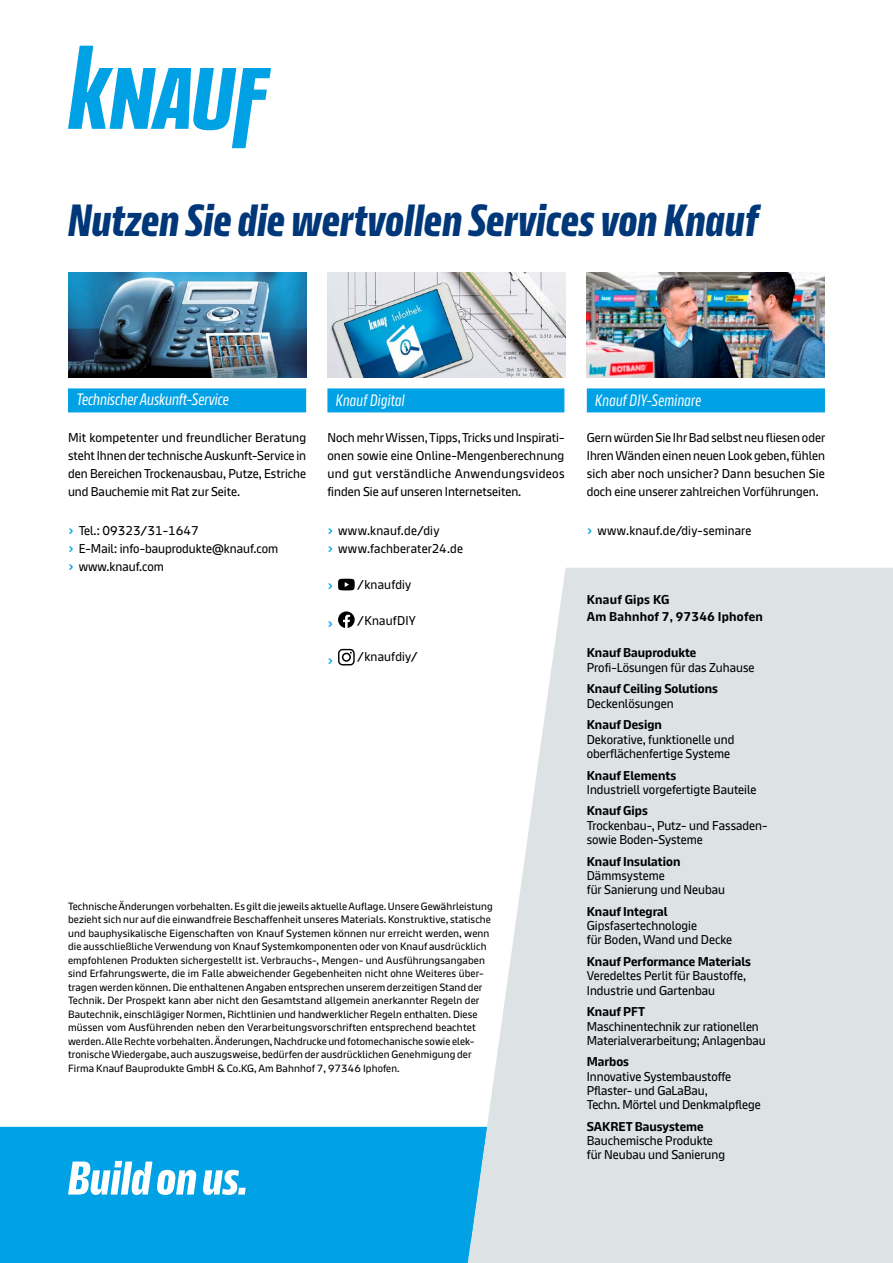
<style>
.page{position:relative;width:893px;height:1263px;background:#fff}
.page>*{position:absolute;margin:0;border:0;box-sizing:border-box;transform-origin:0 0}
.t1{font:700 45px "Knauf Head";letter-spacing:.01em;color:#003778}
.t2{font:16.5px "Knauf Head";letter-spacing:.005em;color:#fff;scale:.95 1}
.t3{font:16.5px "Knauf Head";letter-spacing:.005em;color:#fff}
.t4{font:15px "Knauf";color:#00a1e5}
.t5{font:12.75px/18px "Knauf";color:#000}
.t6{font:700 12.75px "Knauf";color:#000}
.t7{font:700 12.75px/16.5px "Knauf";letter-spacing:.02em;color:#000}
.t8{font:10.5px/13.5px "Knauf";letter-spacing:.01em;color:#000}
.s1{font-size:15px;color:#00a1e5}
</style>
<div class="page">
<svg style="left:468px;top:568px;width:425px;height:695px;fill:#dde2e4"></svg>
<div style="left:0;top:1242px;width:487px;height:21px;background:#00a1e5"></div>
<div style="left:0;top:1127px;width:487px;height:115px;background:#00a1e5"></div>
<div style="left:587px;top:388px;width:238px;height:24px;background:#00a1e5"></div>
<div style="left:327px;top:388px;width:237px;height:24px;background:#00a1e5"></div>
<svg style="left:338px;top:579px;width:17px;height:11px"></svg>
<svg style="left:338px;top:611px;width:17px;height:17px"></svg>
<svg style="left:338px;top:649px;width:17px;height:16px"></svg>
<div style="left:68px;top:388px;width:238px;height:24px;background:#00a1e5"></div>
<img style="left:327px;top:272px;width:239px;height:105px">
<img style="left:68px;top:272px;width:238px;height:105px">
<img style="left:587px;top:272px;width:238px;height:105px">
<svg style="left:68px;top:46px;width:203px;height:102px"></svg>
<svg style="left:68px;top:1161px;width:178px;height:34px"></svg>
<h1 class="t1" style="left:68px;top:197px;width:692px">Nutzen Sie die wertvollen Services von Knauf</h1>
<p class="t3" style="left:77px;top:390px;width:154px">Technischer Auskunft-Service</p>
<p class="t5" style="left:68px;top:428px;width:240px;text-align:justify">Mit kompetenter und freund licher Beratung steht Ihnen der technische Auskunft-Service in den Bereichen Trockenausbau, Putze, Estriche und Bauchemie mit Rat zur Seite.</p>
<p class="t5" style="left:68px;top:521px;width:212px"><span class="s1">›</span> Tel.: 09323/31-1647<br><span class="s1">›</span> E-Mail: info-bauprodukte@knauf.com <span class="s1">›</span> www.knauf.com</p>
<p class="t2" style="left:336px;top:391px;width:74px">Knauf Digital</p>
<p class="t5" style="left:327px;top:428px;width:239px;text-align:justify">Noch mehr Wissen, Tipps, Tricks und Inspirati&shy;onen sowie eine Online-Mengenberechnung und gut verständliche Anwendungsvideos finden Sie auf unseren Internetseiten.</p>
<p class="t5" style="left:327px;top:521px;width:137px"><span class="s1">›</span> www.knauf.de/diy<br><span class="s1">›</span> www.fachberater24.de</p>
<p class="t4" style="left:327px;top:577px;width:7px">›</p>
<p class="t5" style="left:357px;top:575px;width:56px">/knaufdiy</p>
<p class="t4" style="left:327px;top:614px;width:7px">›</p>
<p class="t5" style="left:357px;top:611px;width:60px">/KnaufDIY</p>
<p class="t4" style="left:327px;top:652px;width:7px">›</p>
<p class="t5" style="left:357px;top:647px;width:62px">/knaufdiy/</p>
<p class="t8" style="left:68px;top:899px;width:426px">Technische Änderungen vorbehalten. Es gilt die jeweils aktuelle Auflage. Unsere Gewährleistung bezieht sich nur auf die einwandfreie Beschaffenheit unseres Materials. Konstruktive, statische und bauphysikalische Eigenschaften von Knauf Systemen können nur erreicht werden, wenn die ausschließliche Verwendung von Knauf Systemkomponenten oder von Knauf ausdrücklich empfohlenen Produkten sichergestellt ist. Verbrauchs-, Mengen- und Ausführungsangaben sind Erfahrungswerte, die im Falle abweichender Gegebenheiten nicht ohne Weiteres über&shy;tragen werden können. Die enthaltenen Angaben entsprechen unserem derzeitigen Stand der Technik. Der Prospekt kann aber nicht den Gesamtstand allgemein anerkannter Regeln der Bautechnik, einschlägiger Normen, Richtlinien und handwerklicher Regeln enthalten. Diese müssen vom Ausführenden neben den Verarbeitungsvorschriften entsprechend beachtet werden. Alle Rechte vorbehalten. Änderungen, Nachdrucke und fotomechanische sowie elek&shy;tronische Wiedergabe, auch auszugsweise, bedürfen der ausdrücklichen Genehmigung der Firma Knauf Bauprodukte GmbH &amp; Co.KG, Am Bahnhof 7, 97346 Iphofen.</p>
<p class="t2" style="left:595px;top:391px;width:113px">Knauf DIY-Seminare</p>
<p class="t5" style="left:587px;top:428px;width:240px;text-align:justify">Gern würden Sie Ihr Bad selbst neu fliesen oder Ihren Wänden einen neuen Look geben, fühlen sich aber noch unsicher? Dann besuchen Sie doch eine unserer zahlreichen Vorführungen.</p>
<p class="t5" style="left:587px;top:521px;width:166px"><span class="s1">›</span> www.knauf.de/diy-seminare</p>
<p class="t7" style="left:587px;top:591px;width:177px">Knauf Gips KG<br>Am Bahnhof 7, 97346 Iphofen</p>
<p class="t6" style="left:587px;top:646px;width:111px">Knauf Bauprodukte</p>
<p class="t5" style="left:587px;top:658px;width:169px">Profi-Lösungen für das Zuhause</p>
<p class="t6" style="left:587px;top:682px;width:133px">Knauf Ceiling Solutions</p>
<p class="t5" style="left:587px;top:694px;width:88px">Deckenlösungen</p>
<p class="t6" style="left:587px;top:718px;width:77px">Knauf Design</p>
<p class="t5" style="left:587px;top:732px;width:149px;line-height:14.2px">Dekorative, funktionelle und oberflächenfertige Systeme</p>
<p class="t6" style="left:587px;top:768px;width:91px">Knauf Elements</p>
<p class="t5" style="left:587px;top:780px;width:171px">Industriell vorgefertigte Bauteile</p>
<p class="t6" style="left:587px;top:804px;width:62px">Knauf Gips</p>
<p class="t5" style="left:587px;top:818px;width:182px;line-height:14.2px">Trockenbau-, Putz- und Fassaden&shy;sowie Boden-Systeme</p>
<p class="t6" style="left:587px;top:854px;width:95px">Knauf Insulation</p>
<p class="t5" style="left:587px;top:868px;width:140px;line-height:14.2px">Dämmsysteme<br>für Sanierung und Neubau</p>
<p class="t6" style="left:587px;top:904px;width:82px">Knauf Integral</p>
<p class="t5" style="left:587px;top:918px;width:147px;line-height:14.2px">Gipsfasertechnologie<br>für Boden, Wand und Decke</p>
<p class="t6" style="left:587px;top:954px;width:166px">Knauf Performance Materials</p>
<p class="t5" style="left:587px;top:968px;width:161px;line-height:14.2px">Veredeltes Perlit für Baustoffe,<br>Industrie und Gartenbau</p>
<p class="t6" style="left:587px;top:1005px;width:60px">Knauf PFT</p>
<p class="t5" style="left:587px;top:1019px;width:180px;line-height:14.2px">Maschinentechnik zur rationellen<br>Materialverarbeitung; Anlagenbau</p>
<p class="t6" style="left:587px;top:1055px;width:44px">Marbos</p>
<p class="t5" style="left:587px;top:1069px;width:176px;line-height:14.2px">Innovative Systembaustoffe<br>Pflaster- und GaLaBau,<br>Techn. Mörtel und Denkmalpflege</p>
<p class="t6" style="left:587px;top:1119px;width:118px">SAKRET Bausysteme</p>
<p class="t5" style="left:587px;top:1133px;width:140px;line-height:14.2px">Bauchemische Produkte für Neubau und Sanierung</p>
</div>
